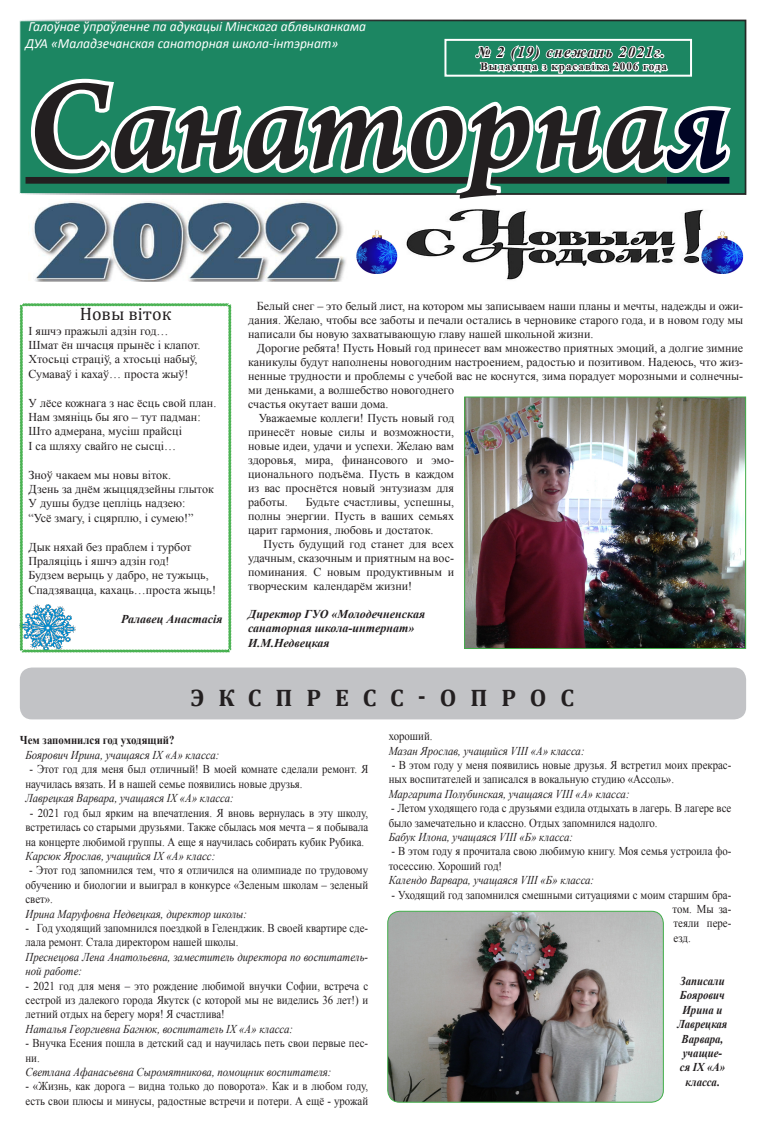
<style>
.page{position:relative;width:766px;height:1134px;background:#fff}
.page>*{position:absolute;margin:0;border:0;box-sizing:border-box;transform-origin:0 0}
.t1{font:133.9px "Arno Pro Smbd Italic Caption";color:#231f20;scale:.96 1}
.t2{font:700 24px "Cambria";letter-spacing:.58em;color:#231f20}
.t3{font:18px "Cambria";color:#231f20}
.t4{font:italic 700 15px "Times New Roman";letter-spacing:.09em;color:#231f20}
.t5{font:italic 14px/16.8px "Calibri";color:#fff;scale:.96 1}
.t6{font:12px/14px "Times New Roman";color:#231f20;text-align:justify}
.t7{font:12px/14.4px "Times New Roman";color:#231f20;scale:.9 1}
.t8{font:italic 12px/14.4px "Times New Roman";color:#231f20;scale:.9 1}
.t9{font:italic 700 12px "Times New Roman";color:#231f20}
.t10{font:italic 700 12px/14.4px "Times New Roman";color:#231f20;text-align:center;scale:.9 1}
.t11{font:700 12px "Times New Roman";color:#231f20;scale:.9 1}
.t12{font:700 11px "Times New Roman";letter-spacing:.09em;color:#231f20}
.s1{color:#000424}
.s2{font-size:12.1px}
.s3{font-style:normal}
</style>
<div class="page">
<svg style="left:19px;top:20px;width:727px;height:175px;background:#218362"></svg>
<svg style="left:27px;top:39px;width:710px;height:156px"></svg>
<div style="left:444px;top:39px;width:247px;height:38px;border:2px solid #fff"></div>
<div style="left:20px;top:667px;width:726px;height:52px;background:#c2c3c6;border-radius:12px"></div>
<img style="left:406px;top:209px;width:298px;height:71px">
<img style="left:356px;top:230px;width:42px;height:43px">
<img style="left:699px;top:230px;width:45px;height:44px">
<img style="left:32px;top:201px;width:314px;height:80px">
<svg style="left:19px;top:303px;width:213px;height:350px"></svg>
<img style="left:387px;top:911px;width:276px;height:191px">
<div style="left:387px;top:911px;width:276px;height:192px;border:1px solid #40ae49;border-radius:12px"></div>
<img style="left:466px;top:398px;width:278px;height:249px">
<div style="left:464px;top:396px;width:282px;height:253px;border:1px solid #40ae49"></div>
<p class="t5" style="left:26px;top:18px;width:356px">Галоўнае ўпраўленне па адукацыі Мінскага аблвыканкама<br>ДУА «Маладзечанская санаторная школа-інтэрнат»</p>
<h1 class="t1" style="left:26px;top:43px;width:734px">Санаторна<span class="s1">я</span></h1>
<p class="t4" style="left:476px;top:42px;width:190px">№ 2 (19) снежань 2021г.</p>
<p class="t12" style="left:480px;top:59px;width:188px">Выдаецца з красавіка 2006 года</p>
<p class="t3" style="left:80px;top:303px;width:93px">Новы віток</p>
<p class="t6" style="left:29px;top:323px;width:141px">І яшчэ пражылі адзін год…</p>
<p class="t6" style="left:29px;top:338px;width:173px">Шмат ён шчасця прынёс і клапот.</p>
<p class="t6" style="left:29px;top:352px;width:170px">Хтосьці страціў, а хтосьці набыў,</p>
<p class="t6" style="left:29px;top:367px;width:161px">Сумаваў і кахаў… проста жыў!</p>
<p class="t6" style="left:29px;top:395px;width:189px">У лёсе кожнага з нас ёсць свой план.</p>
<p class="t6" style="left:29px;top:410px;width:174px">Нам змяніць бы яго – тут падман:</p>
<p class="t6" style="left:29px;top:424px;width:155px">Што адмерана, мусіш прайсці</p>
<p class="t6" style="left:29px;top:439px;width:149px">І са шляху свайго не сысці…</p>
<p class="t6" style="left:29px;top:467px;width:144px">Зноў чакаем мы новы віток.</p>
<p class="t6" style="left:29px;top:482px;width:187px">Дзень за днём жыццядзейны глыток</p>
<p class="t6" style="left:29px;top:496px;width:158px">У душы будзе цепліць надзею:</p>
<p class="t6" style="left:29px;top:511px;width:166px">“Усё змагу, і сцярплю, і сумею!”</p>
<p class="t6" style="left:29px;top:539px;width:164px">Дык няхай без праблем і турбот</p>
<p class="t6" style="left:29px;top:554px;width:142px">Праляціць і яшчэ адзін год!</p>
<p class="t6" style="left:29px;top:568px;width:182px">Будзем верыць у дабро, не тужыць,</p>
<p class="t6" style="left:29px;top:583px;width:189px">Спадзявацца, кахаць…проста жыць!</p>
<p class="t9" style="left:121px;top:610px;width:103px">Ралавец Анастасія</p>
<p class="t6" style="left:248px;top:299px;width:496px;text-indent:9px"><span class="s2">Б</span>елый снег – это белый лист, на котором мы записываем наши планы и мечты, надежды и ожи&shy;дания. Желаю, чтобы все заботы и печали остались в черновике старого года, и в новом году мы написали бы новую захватывающую главу нашей школьной жизни.</p>
<p class="t6" style="left:248px;top:341px;width:496px;text-align:left;text-indent:9px">Дорогие ребята! Пусть Новый год принесет вам множество приятных эмоций, а долгие зимние каникулы будут наполнены новогодним настроением, радостью и позитивом. Надеюсь, что жиз&shy;ненные трудности и проблемы с учебой вас не коснутся, зима порадует морозными и солнечны&shy;ми деньками, а волшебство новогоднего<br>счастья окутает ваши дома.</p>
<p class="t6" style="left:248px;top:411px;width:207px;text-indent:10px">Уважаемые коллеги! Пусть новый год принесёт новые силы и возможности, новые идеи, удачи и успехи. Желаю вам здоровья, мира, финансового и эмо&shy;ционального подъёма. Пусть в каждом из вас проснётся новый энтузиазм для работы.</p>
<p class="t6" style="left:248px;top:495px;width:207px;text-indent:58px">Будьте счастливы, успешны, полны энергии. Пусть в ваших семьях царит гармония, любовь и достаток.</p>
<p class="t6" style="left:248px;top:537px;width:207px;text-indent:15px">Пусть будущий год станет для всех удачным, сказочным и приятным на вос&shy;поминания. С новым продуктивным и творческим календарём жизни!</p>
<p class="t9" style="left:248px;top:606px;width:178px">Директор ГУО «Молодечненская</p>
<p class="t9" style="left:248px;top:620px;width:168px">санаторная школа-интернат»</p>
<p class="t9" style="left:248px;top:634px;width:83px">И.М.Недвецкая</p>
<p class="t2" style="left:191px;top:681px;width:385px">Экспресс-опрос</p>
<p class="t11" style="left:20px;top:732px;width:173px">Чем запомнился год уходящий?</p>
<p class="t8" style="left:26px;top:748px;width:217px">Боярович Ирина, учащаяся IX «А» класса:</p>
<p class="t7" style="left:26px;top:762px;width:382px;text-indent:4px">- Этот год для меня был отличный! В моей комнате сделали ремонт. Я научилась вязать. И в нашей семье появились новые друзья.</p>
<p class="t8" style="left:26px;top:791px;width:233px">Лаврецкая Варвара, учащаяся IX «А» класса:</p>
<p class="t7" style="left:26px;top:805px;width:382px;text-align:center">- 2021 год был ярким на впечатления. Я вновь вернулась в эту школу, встретилась со старыми друзьями. Также сбылась моя мечта – я побывала на концерте любимой группы. А еще я научилась собирать кубик Рубика.</p>
<p class="t8" style="left:26px;top:848px;width:212px">Карсюк Ярослав, учащийся IX «А» класс:</p>
<p class="t7" style="left:26px;top:863px;width:382px;text-align:justify">- Этот год запомнился тем, что я отличился на олимпиаде по трудовому обучению и биологии и выиграл в конкурсе «Зеленым школам – зеленый свет».</p>
<p class="t8" style="left:26px;top:906px;width:248px">Ирина Маруфовна Недвецкая, директор школы:</p>
<p class="t7" style="left:26px;top:920px;width:382px">- Год уходящий запомнился поездкой в Геленджик. В своей квартире сде&shy;лала ремонт. Стала директором нашей школы.</p>
<p class="t8" style="left:26px;top:949px;width:382px">Преснецова Лена Анатольевна, заместитель директора по воспитатель&shy;ной работе:</p>
<p class="t7" style="left:26px;top:978px;width:382px;text-align:justify">- 2021 год для меня – это рождение любимой внучки Софии, встреча с сестрой из далекого города Якутск (с которой мы не виделись 36 лет!) и летний отдых на берегу моря! Я счастлива!</p>
<p class="t8" style="left:26px;top:1021px;width:299px">Наталья Георгиевна Багнюк, воспитатель IX «А» класса:</p>
<p class="t7" style="left:26px;top:1036px;width:382px">- Внучка Есения пошла в детский сад и научилась петь свои первые пес&shy;ни.</p>
<p class="t8" style="left:26px;top:1064px;width:341px">Светлана Афанасьевна Сыромятникова, помощник воспитателя:</p>
<p class="t7" style="left:26px;top:1079px;width:382px">- «Жизнь, как дорога – видна только до поворота». Как и в любом году, есть свои плюсы и минусы, радостные встречи и потери. А ещё - урожай</p>
<p class="t7" style="left:388px;top:729px;width:50px">хороший.</p>
<p class="t8" style="left:388px;top:743px;width:219px">Мазан Ярослав, учащийся VIII «А» класса:</p>
<p class="t7" style="left:388px;top:758px;width:382px">- В этом году у меня появились новые друзья. Я встретил моих прекрас&shy;ных воспитателей и записался в вокальную студию «Ассоль».</p>
<p class="t8" style="left:388px;top:786px;width:269px">Маргарита Полубинская, учащаяся VIII «А» класса:</p>
<p class="t7" style="left:388px;top:801px;width:382px">- Летом уходящего года с друзьями ездила отдыхать в лагерь. В лагере все было замечательно и классно. Отдых запомнился надолго.</p>
<p class="t8" style="left:388px;top:829px;width:206px">Бабук Илона, учащаяся VIII «Б» класса:</p>
<p class="t7" style="left:388px;top:844px;width:382px">- В этом году я прочитала свою любимую книгу. Моя семья устроила фо&shy;тосессию. Хороший год!</p>
<p class="t8" style="left:388px;top:873px;width:230px">Календо Варвара, учащаяся VIII «Б» класса:</p>
<p class="t7" style="left:672px;top:887px;width:67px;text-align:justify;text-indent:-281px">- Уходящий год запомнился смешными ситуациями с моим старшим бра&shy;том. Мы за&shy;теяли пере&shy;езд.</p>
<p class="t10" style="left:677px;top:973px;width:57px">Записали<br>Боярович<br>Ирина и<br>Лаврецкая<br>Варвара,</p>
<p class="t10" style="left:679px;top:1045px;width:52px">учащие&shy;ся IX «А» класса<span class="s3">.</span></p>
</div>
